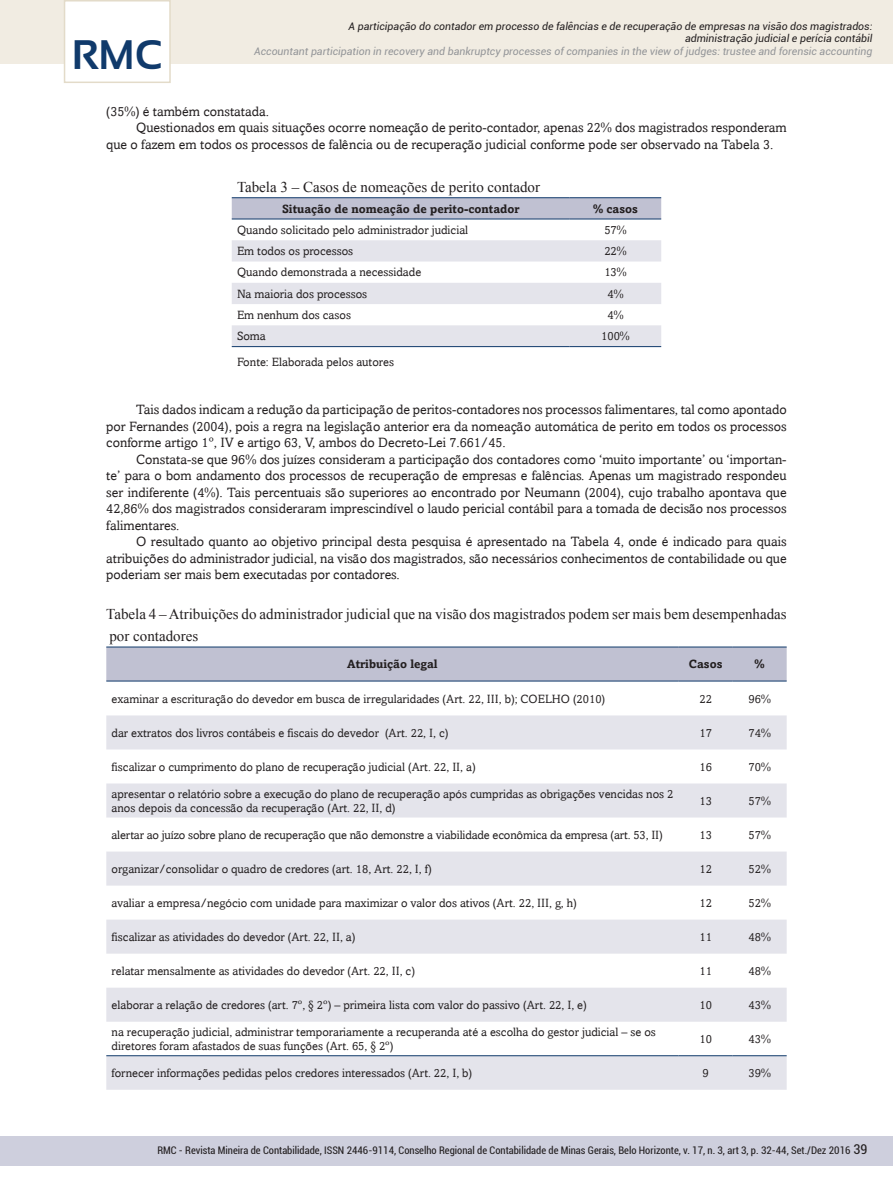
<style>
.page{position:relative;width:893px;height:1191px;background:#fff}
.page>*{position:absolute;margin:0;border:0;box-sizing:border-box;transform-origin:0 0}
.t1{font:700 41.25px "Sansation";color:#103a6b}
.t2{font:15px/21.6px "Times New Roman";color:#231f20}
.t3{font:13.5px/16.5px "Amasis";color:#231f20;text-align:justify}
.t4{font:condensed 13.5px "Roboto";color:#231f20}
.t5{font:12px/14.4px "Amasis";color:#231f20}
.t6{font:700 12px "Amasis";color:#231f20}
.t7{font:condensed 10.5px "Roboto";color:#231f20}
.t8{font:italic 10.5px/12.6px "Roboto";color:#231f20;text-align:right}
.t9{font:italic 10.5px "Roboto";color:#939598}
</style>
<div class="page">
<div style="left:0;top:1135px;width:893px;height:30px;background:#cecfdd"></div>
<div style="left:0;top:0;width:893px;height:64px;background:#f1ece2"></div>
<div style="left:64px;top:0;width:107px;height:83px;background:#fff;border:2px solid #e3dbc9"></div>
<svg style="left:232px;top:198px;width:429px;height:21px;background:#b9bcce"></svg>
<svg style="left:232px;top:240px;width:429px;height:106px;fill:#e4e4eb"></svg>
<hr style="left:232px;top:197px;width:338px;height:1px;background:#103a6b">
<hr style="left:570px;top:197px;width:91px;height:1px;background:#103a6b">
<hr style="left:232px;top:219px;width:338px;height:1px;background:#103a6b">
<hr style="left:570px;top:219px;width:91px;height:1px;background:#103a6b">
<hr style="left:232px;top:346px;width:338px;height:1px;background:#103a6b">
<hr style="left:570px;top:346px;width:91px;height:1px;background:#103a6b">
<div style="left:106px;top:647px;width:681px;height:33px;background:#c0c1d2"></div>
<svg style="left:106px;top:715px;width:681px;height:374px;fill:#e4e4eb"></svg>
<hr style="left:106px;top:646px;width:573px;height:1px;background:#103a6b">
<hr style="left:679px;top:646px;width:54px;height:1px;background:#103a6b">
<hr style="left:733px;top:646px;width:54px;height:1px;background:#103a6b">
<hr style="left:106px;top:680px;width:573px;height:1px;background:#103a6b">
<hr style="left:679px;top:680px;width:54px;height:1px;background:#103a6b">
<hr style="left:733px;top:680px;width:54px;height:1px;background:#103a6b">
<hr style="left:106px;top:1055px;width:573px;height:1px;background:#103a6b">
<hr style="left:679px;top:1055px;width:54px;height:1px;background:#103a6b">
<hr style="left:733px;top:1055px;width:54px;height:1px;background:#103a6b">
<h1 class="t1" style="left:72px;top:32px;width:92px">RMC</h1>
<p class="t8" style="left:348px;top:19px;width:525px">A participação do contador em processo de falências e de recuperação de empresas na visão dos magistrados: administração judicial e perícia contábil</p>
<p class="t9" style="left:254px;top:44px;width:620px">Accountant participation in recovery and bankruptcy processes of companies in the view of judges: trustee and forensic accounting</p>
<p class="t3" style="left:106px;top:103px;width:164px">(35%) é também constatada.</p>
<p class="t3" style="left:136px;top:119px;width:652px">Questionados em quais situações ocorre nomeação de perito-contador, apenas 22% dos magistrados responderam</p>
<p class="t3" style="left:106px;top:136px;width:668px">que o fazem em todos os processos de falência ou de recuperação judicial conforme pode ser observado na Tabela 3.</p>
<p class="t2" style="left:237px;top:176px;width:305px">Tabela 3 – Casos de nomeações de perito contador</p>
<p class="t6" style="left:282px;top:201px;width:239px">Situação de nomeação de perito-contador</p>
<p class="t6" style="left:593px;top:201px;width:46px">% casos</p>
<p class="t5" style="left:237px;top:223px;width:233px">Quando solicitado pelo administrador judicial</p>
<p class="t5" style="left:604px;top:223px;width:24px">57%</p>
<p class="t5" style="left:237px;top:244px;width:118px">Em todos os processos</p>
<p class="t5" style="left:604px;top:244px;width:24px">22%</p>
<p class="t5" style="left:237px;top:265px;width:186px">Quando demonstrada a necessidade</p>
<p class="t5" style="left:604px;top:265px;width:24px">13%</p>
<p class="t5" style="left:237px;top:286px;width:132px">Na maioria dos processos</p>
<p class="t5" style="left:607px;top:286px;width:18px">4%</p>
<p class="t5" style="left:237px;top:307px;width:116px">Em nenhum dos casos</p>
<p class="t5" style="left:607px;top:307px;width:18px">4%</p>
<p class="t5" style="left:237px;top:329px;width:30px">Soma</p>
<p class="t5" style="left:601px;top:329px;width:30px">100%</p>
<p class="t5" style="left:237px;top:354px;width:158px">Fonte: Elaborada pelos autores</p>
<p class="t3" style="left:106px;top:401px;width:682px;text-indent:30px">Tais dados indicam a redução da participação de peritos-contadores nos processos falimentares, tal como apontado por Fernandes (2004), pois a regra na legislação anterior era da nomeação automática de perito em todos os processos conforme artigo 1º, IV e artigo 63, V, ambos do Decreto-Lei 7.661/45.</p>
<p class="t3" style="left:106px;top:451px;width:682px;text-indent:30px">Constata-se que 96% dos juízes consideram a participação dos contadores como ‘muito importante’ ou ‘importan&shy;te’ para o bom andamento dos processos de recuperação de empresas e falências. Apenas um magistrado respondeu ser indiferente (4%). Tais percentuais são superiores ao encontrado por Neumann (2004), cujo trabalho apontava que 42,86% dos magistrados consideraram imprescindível o laudo pericial contábil para a tomada de decisão nos processos falimentares.</p>
<p class="t3" style="left:106px;top:533px;width:682px;text-indent:30px">O resultado quanto ao objetivo principal desta pesquisa é apresentado na Tabela 4, onde é indicado para quais atribuições do administrador judicial, na visão dos magistrados, são necessários conhecimentos de contabilidade ou que poderiam ser mais bem executadas por contadores.</p>
<p class="t2" style="left:106px;top:603px;width:682px">Tabela 4 – Atribuições do administrador judicial que na visão dos magistrados podem ser mais bem desempenhadas por contadores</p>
<p class="t6" style="left:347px;top:657px;width:92px">Atribuição legal</p>
<p class="t6" style="left:689px;top:657px;width:35px">Casos</p>
<p class="t6" style="left:755px;top:657px;width:12px">%</p>
<p class="t5" style="left:112px;top:691px;width:495px">examinar a escrituração do devedor em busca de irregularidades (Art. 22, III, b); COELHO (2010)</p>
<p class="t5" style="left:699px;top:691px;width:14px">22</p>
<p class="t5" style="left:748px;top:691px;width:24px">96%</p>
<p class="t5" style="left:112px;top:725px;width:338px">dar extratos dos livros contábeis e fiscais do devedor (Art. 22, I, c)</p>
<p class="t5" style="left:699px;top:725px;width:14px">17</p>
<p class="t5" style="left:748px;top:725px;width:24px">74%</p>
<p class="t5" style="left:112px;top:759px;width:366px">fiscalizar o cumprimento do plano de recuperação judicial (Art. 22, II, a)</p>
<p class="t5" style="left:699px;top:759px;width:14px">16</p>
<p class="t5" style="left:748px;top:759px;width:24px">70%</p>
<p class="t5" style="left:112px;top:786px;width:563px">apresentar o relatório sobre a execução do plano de recuperação após cumpridas as obrigações vencidas nos 2 anos depois da concessão da recuperação (Art. 22, II, d)</p>
<p class="t5" style="left:699px;top:793px;width:14px">13</p>
<p class="t5" style="left:748px;top:793px;width:24px">57%</p>
<p class="t5" style="left:112px;top:827px;width:553px">alertar ao juízo sobre plano de recuperação que não demonstre a viabilidade econômica da empresa (art. 53, II)</p>
<p class="t5" style="left:699px;top:827px;width:14px">13</p>
<p class="t5" style="left:748px;top:827px;width:24px">57%</p>
<p class="t5" style="left:112px;top:861px;width:322px">organizar/consolidar o quadro de credores (art. 18, Art. 22, I, f)</p>
<p class="t5" style="left:699px;top:861px;width:14px">12</p>
<p class="t5" style="left:748px;top:861px;width:24px">52%</p>
<p class="t5" style="left:112px;top:895px;width:467px">avaliar a empresa/negócio com unidade para maximizar o valor dos ativos (Art. 22, III, g, h)</p>
<p class="t5" style="left:699px;top:895px;width:14px">12</p>
<p class="t5" style="left:748px;top:895px;width:24px">52%</p>
<p class="t5" style="left:112px;top:929px;width:245px">fiscalizar as atividades do devedor (Art. 22, II, a)</p>
<p class="t5" style="left:699px;top:929px;width:14px">11</p>
<p class="t5" style="left:748px;top:929px;width:24px">48%</p>
<p class="t5" style="left:112px;top:963px;width:305px">relatar mensalmente as atividades do devedor (Art. 22, II, c)</p>
<p class="t5" style="left:699px;top:963px;width:14px">11</p>
<p class="t5" style="left:748px;top:963px;width:24px">48%</p>
<p class="t5" style="left:112px;top:997px;width:477px">elaborar a relação de credores (art. 7º, § 2º) – primeira lista com valor do passivo (Art. 22, I, e)</p>
<p class="t5" style="left:699px;top:997px;width:14px">10</p>
<p class="t5" style="left:748px;top:997px;width:24px">43%</p>
<p class="t5" style="left:112px;top:1024px;width:546px">na recuperação judicial, administrar temporariamente a recuperanda até a escolha do gestor judicial – se os diretores foram afastados de suas funções (Art. 65, § 2º)</p>
<p class="t5" style="left:699px;top:1031px;width:14px">10</p>
<p class="t5" style="left:748px;top:1031px;width:24px">43%</p>
<p class="t5" style="left:112px;top:1065px;width:362px">fornecer informações pedidas pelos credores interessados (Art. 22, I, b)</p>
<p class="t5" style="left:702px;top:1065px;width:8px">9</p>
<p class="t5" style="left:748px;top:1065px;width:24px">39%</p>
<p class="t4" style="left:853px;top:1140px;width:15px">39</p>
<p class="t7" style="left:157px;top:1143px;width:695px">RMC - Revista Mineira de Contabilidade, ISSN 2446-9114, Conselho Regional de Contabilidade de Minas Gerais, Belo Horizonte, v. 17, n. 3, art 3, p. 32-44, Set./Dez 2016</p>
</div>
